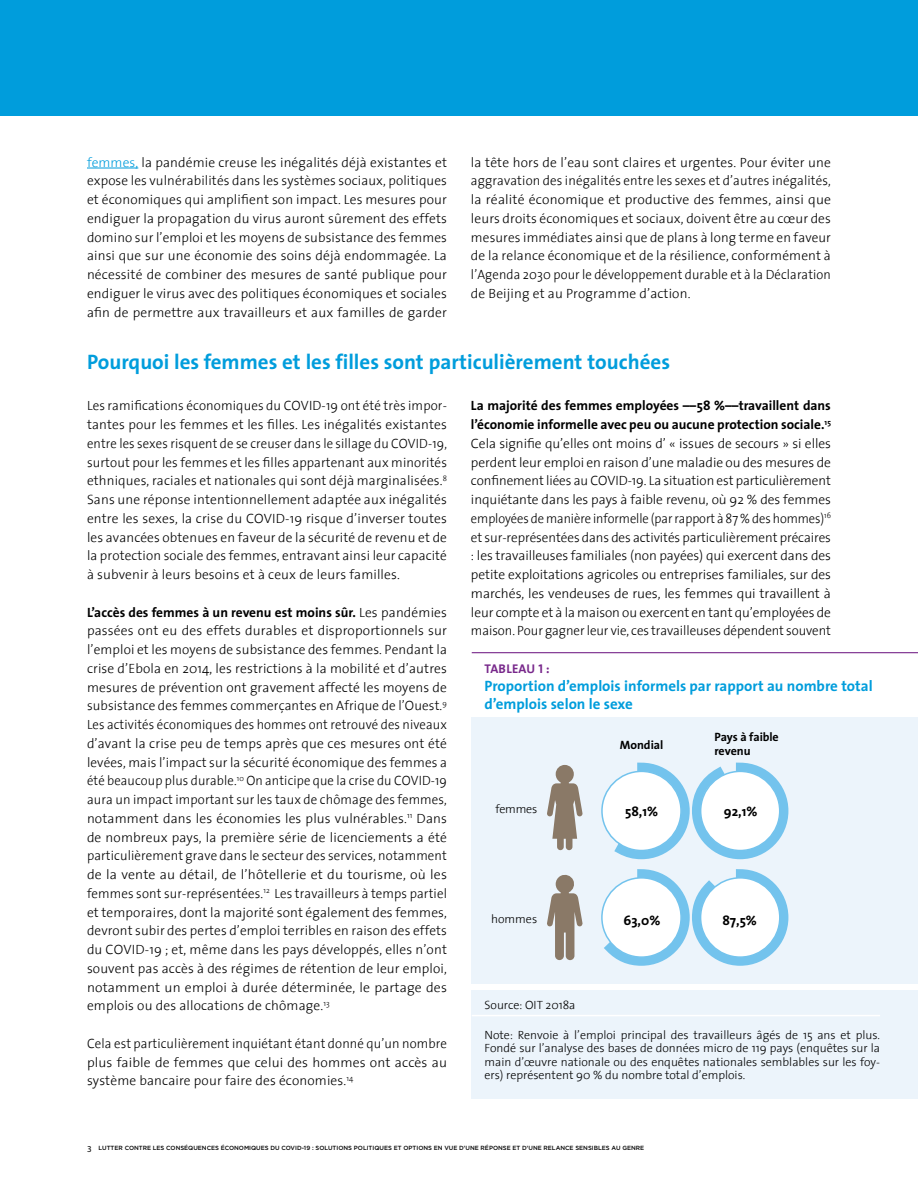
<style>
.page{position:relative;width:918px;height:1188px;background:#fff}
.page>*{position:absolute;margin:0;border:0;box-sizing:border-box;transform-origin:0 0}
.t1{font:700 21px "The Sans";color:#009ddc}
.t2{font:700 15px/18px "The Sans";color:#009ddc}
.t3{font:700 13.65px "The Sans";color:#000}
.t4{font:300 13.5px/18.8px "The Sans";letter-spacing:.01em;color:#000;text-align:justify}
.t5{font:300 13.5px/18.8px "The Sans";letter-spacing:.01em;color:#000;text-align:justify;scale:.96 1}
.t6{font:12.75px "The Sans Bold Caps";letter-spacing:.015em;color:#78288b}
.t7{font:300 12px/13.5px "The Sans";color:#000;text-align:justify}
.t8{font:700 12px/14.5px "The Sans";letter-spacing:-.005em;color:#000}
.t9{font:500 6px "Gotham";color:#000}
.s1{color:#009ddc}
.s2{font-weight:700}
.s3{font-family:"Myriad Pro";font-weight:400;font-size:9px}
</style>
<div class="page">
<hr style="left:87px;top:168px;width:51px;height:1px;background:#009ddc">
<div style="left:0;top:0;width:918px;height:115px;background:#009ddc"></div>
<div style="left:472px;top:991px;width:446px;height:108px;background:#ecf4fb"></div>
<div style="left:472px;top:717px;width:446px;height:266px;background:#ecf4fb"></div>
<svg style="left:601px;top:762px;width:188px;height:204px"></svg>
<div style="left:602px;top:771px;width:79px;height:80px;background:#fff;border-radius:50%"></div>
<div style="left:601px;top:771px;width:81px;height:80px;border:2px solid #73c3ed;border-radius:50%"></div>
<div style="left:602px;top:878px;width:79px;height:79px;background:#fff;border-radius:50%"></div>
<div style="left:601px;top:877px;width:81px;height:81px;border:2px solid #73c3ed;border-radius:50%"></div>
<div style="left:701px;top:878px;width:79px;height:79px;background:#fff;border-radius:50%"></div>
<div style="left:700px;top:877px;width:81px;height:81px;border:2px solid #73c3ed;border-radius:50%"></div>
<svg style="left:547px;top:765px;width:36px;height:85px"></svg>
<svg style="left:547px;top:874px;width:36px;height:86px"></svg>
<hr style="left:472px;top:1015px;width:408px;height:1px;background:#fff">
<hr style="left:472px;top:652px;width:446px;height:1px;background:#78288b">
<p class="t4" style="left:87px;top:152px;width:362px"><span class="s1">femmes,</span> la pandémie creuse les inégalités déjà existantes et expose les vulnérabilités dans les systèmes sociaux, politiques et économiques qui amplifient son impact. Les mesures pour endiguer la propagation du virus auront sûrement des effets domino sur l’emploi et les moyens de subsistance des femmes ainsi que sur une économie des soins déjà endommagée. La nécessité de combiner des mesures de santé publique pour endiguer le virus avec des politiques économiques et sociales afin de permettre aux travailleurs et aux familles de garder</p>
<p class="t4" style="left:471px;top:152px;width:362px">la tête hors de l’eau sont claires et urgentes. Pour éviter une aggravation des inégalités entre les sexes et d’autres inégalités, la réalité économique et productive des femmes, ainsi que leurs droits économiques et sociaux, doivent être au cœur des mesures immédiates ainsi que de plans à long terme en faveur de la relance économique et de la résilience, conformément à l’Agenda 2030 pour le développement durable et à la Déclaration de Beijing et au Programme d’action.</p>
<h1 class="t1" style="left:87px;top:344px;width:585px">Pourquoi les femmes et les filles sont particulièrement touchées</h1>
<p class="t4" style="left:87px;top:396px;width:362px">Les ramifications économiques du COVID-19 ont été très impor&shy;tantes pour les femmes et les filles. Les inégalités existantes entre les sexes risquent de se creuser dans le sillage du COVID-19, surtout pour les femmes et les filles appartenant aux minorités ethniques, raciales et nationales qui sont déjà marginalisées.<sup>8<br></sup>Sans une réponse intentionnellement adaptée aux inégalités entre les sexes, la crise du COVID-19 risque d’inverser toutes les avancées obtenues en faveur de la sécurité de revenu et de la protection sociale des femmes, entravant ainsi leur capacité à subvenir à leurs besoins et à ceux de leurs familles.</p>
<p class="t4" style="left:87px;top:602px;width:362px"><span class="s2">L’accès des femmes à un revenu est moins sûr.</span> Les pandémies passées ont eu des effets durables et disproportionnels sur l’emploi et les moyens de subsistance des femmes. Pendant la crise d’Ebola en 2014, les restrictions à la mobilité et d’autres mesures de prévention ont gravement affecté les moyens de subsistance des femmes commerçantes en Afrique de l’Ouest.<sup>9<br></sup>Les activités économiques des hommes ont retrouvé des niveaux d’avant la crise peu de temps après que ces mesures ont été levées, mais l’impact sur la sécurité économique des femmes a été beaucoup plus durable.<sup>10</sup> On anticipe que la crise du COVID-19 aura un impact important sur les taux de chômage des femmes, notamment dans les économies les plus vulnérables.<sup>11</sup> Dans de nombreux pays, la première série de licenciements a été particulièrement grave dans le secteur des services, notamment de la vente au détail, de l’hôtellerie et du tourisme, où les femmes sont sur-représentées.<sup>12</sup> Les travailleurs à temps partiel et temporaires, dont la majorité sont également des femmes, devront subir des pertes d’emploi terribles en raison des effets du COVID-19 ; et, même dans les pays développés, elles n’ont souvent pas accès à des régimes de rétention de leur emploi, notamment un emploi à durée déterminée, le partage des emplois ou des allocations de chômage.<sup>13</sup></p>
<p class="t5" style="left:87px;top:1033px;width:377px">Cela est particulièrement inquiétant étant donné qu’un nombre plus faible de femmes que celui des hommes ont accès au système bancaire pour faire des économies.<sup>14</sup></p>
<p class="t4" style="left:471px;top:396px;width:362px"><span class="s2">La majorité des femmes employées ––58 %––travaillent dans l’économie informelle avec peu ou aucune protection sociale.</span><sup>15<br></sup>Cela signifie qu’elles ont moins d’ « issues de secours » si elles perdent leur emploi en raison d’une maladie ou des mesures de confinement liées au COVID-19. La situation est particulièrement inquiétante dans les pays à faible revenu, où 92 % des femmes employées de manière informelle (par rapport à 87 % des hommes)<sup>16 </sup>et sur-représentées dans des activités particulièrement précaires : les travailleuses familiales (non payées) qui exercent dans des petite exploitations agricoles ou entreprises familiales, sur des marchés, les vendeuses de rues, les femmes qui travaillent à leur compte et à la maison ou exercent en tant qu’employées de maison. Pour gagner leur vie, ces travailleuses dépendent souvent</p>
<p class="t6" style="left:485px;top:658px;width:67px">TABLEAU 1 :</p>
<p class="t2" style="left:485px;top:676px;width:390px">Proportion d’emplois informels par rapport au nombre total d’emplois selon le sexe</p>
<p class="t8" style="left:714px;top:729px;width:66px">Pays à faible revenu</p>
<p class="t8" style="left:620px;top:738px;width:45px">Mondial</p>
<p class="t7" style="left:496px;top:801px;width:43px">femmes</p>
<p class="t3" style="left:625px;top:800px;width:35px">58,1%</p>
<p class="t3" style="left:724px;top:800px;width:35px">92,1%</p>
<p class="t7" style="left:491px;top:912px;width:48px">hommes</p>
<p class="t3" style="left:624px;top:909px;width:38px">63,0%</p>
<p class="t3" style="left:722px;top:909px;width:36px">87,5%</p>
<p class="t7" style="left:485px;top:998px;width:93px">Source: OIT 2018a</p>
<p class="t7" style="left:485px;top:1028px;width:397px">Note: Renvoie à l’emploi principal des travailleurs âgés de 15 ans et plus.<br>Fondé sur l’analyse des bases de données micro de 119 pays (enquêtes sur la main d’œuvre nationale ou des enquêtes nationales semblables sur les foy&shy;ers) représentent 90 % du nombre total d’emplois.</p>
<p class="t9" style="left:87px;top:1144px;width:559px"><span class="s3">3</span> LUTTER CONTRE LES CONSÉQUENCES ÉCONOMIQUES DU COVID-19 : SOLUTIONS POLITIQUES ET OPTIONS EN VUE D’UNE RÉPONSE ET D’UNE RELANCE SENSIBLES AU GENRE</p>
</div>
